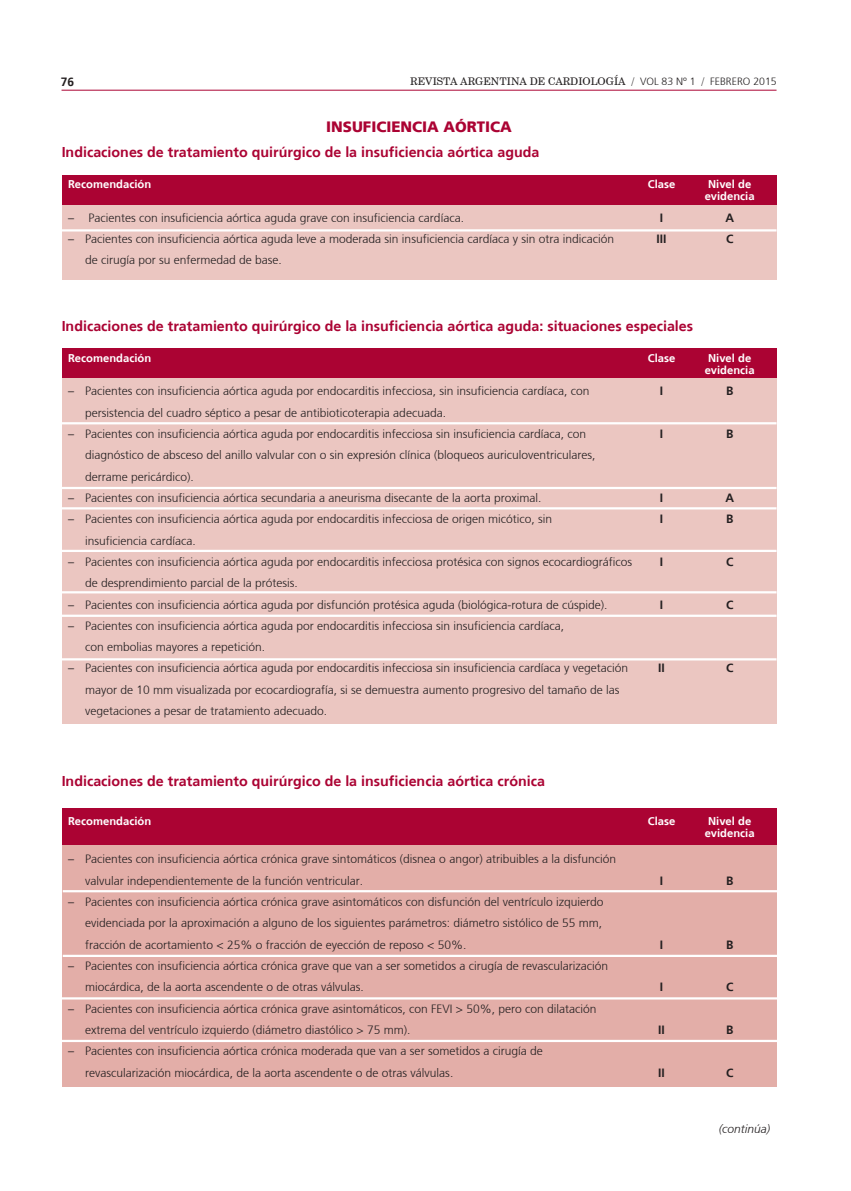
<style>
.page{position:relative;width:851px;height:1191px;background:#fff}
.page>*{position:absolute;margin:0;border:0;box-sizing:border-box;transform-origin:0 0}
.subtit{font:900 15px "Frutiger";color:#ab0333}
.subtit1n{font:700 14.25px "Frutiger";color:#ab0333}
.tabla{font:300 12px "Frutiger";color:#231f20}
.tabla-2{font:700 12px "Frutiger";color:#231f20}
.tabla-3{font:italic 300 12px "Frutiger";color:#231f20}
.tabla-4{font:700 11.25px/12px "Frutiger";color:#fff;text-align:center}
.tabla_cab_negro{font:700 11.25px "Frutiger";color:#fff}
.t1{font:10.5px "Century Schoolbook BT";color:#231f20}
.s1{font-family:"Frutiger";font-weight:300}
</style>
<div class="page">
<hr style="left:62px;top:90px;width:714px;height:1px;background:#ab0333">
<div style="left:62px;top:204px;width:714px;height:75px;background:#ebc6c1"></div>
<div style="left:62px;top:175px;width:714px;height:29px;background:#ab0333"></div>
<hr style="left:62px;top:229px;width:714px;height:2px;background:#fff">
<div style="left:62px;top:378px;width:714px;height:346px;background:#ebc6c1"></div>
<div style="left:62px;top:349px;width:714px;height:29px;background:#ab0333"></div>
<hr style="left:62px;top:422px;width:714px;height:2px;background:#fff">
<hr style="left:62px;top:487px;width:714px;height:2px;background:#fff">
<hr style="left:62px;top:507px;width:714px;height:2px;background:#fff">
<hr style="left:62px;top:550px;width:714px;height:2px;background:#fff">
<hr style="left:62px;top:591px;width:714px;height:2px;background:#fff">
<hr style="left:62px;top:614px;width:714px;height:3px;background:#fff">
<hr style="left:62px;top:658px;width:714px;height:2px;background:#fff">
<div style="left:62px;top:808px;width:714px;height:37px;background:#ab0333"></div>
<div style="left:62px;top:845px;width:714px;height:241px;background:#e3aea8"></div>
<hr style="left:63px;top:890px;width:718px;height:2px;background:#fff">
<hr style="left:62px;top:997px;width:718px;height:2px;background:#fff">
<hr style="left:62px;top:1039px;width:718px;height:3px;background:#fff">
<hr style="left:63px;top:954px;width:718px;height:3px;background:#fff">
<p class="tabla-2" style="left:61px;top:75px;width:15px">76</p>
<p class="t1" style="left:410px;top:75px;width:368px">REVISTA ARGENTINA DE CARDIOLOGÍA / <span class="s1">VOL 83 Nº 1</span> / <span class="s1">FEBRERO 2015</span></p>
<p class="subtit" style="left:326px;top:117px;width:187px">INSUFICIENCIA AÓRTICA</p>
<p class="subtit1n" style="left:62px;top:144px;width:479px">Indicaciones de tratamiento quirúrgico de la insuficiencia aórtica aguda</p>
<p class="tabla-4" style="left:68px;top:178px;width:85px">Recomendación</p>
<p class="tabla-4" style="left:647px;top:178px;width:29px">Clase</p>
<p class="tabla-4" style="left:704px;top:178px;width:52px">Nivel de evidencia</p>
<p class="tabla" style="left:68px;top:211px;width:397px">– Pacientes con insuficiencia aórtica aguda grave con insuficiencia cardíaca.</p>
<p class="tabla-2" style="left:660px;top:210px;width:5px">I</p>
<p class="tabla-2" style="left:725px;top:210px;width:10px">A</p>
<p class="tabla" style="left:68px;top:232px;width:547px">– Pacientes con insuficiencia aórtica aguda leve a moderada sin insuficiencia cardíaca y sin otra indicación</p>
<p class="tabla-2" style="left:656px;top:232px;width:12px">III</p>
<p class="tabla-2" style="left:726px;top:232px;width:9px">C</p>
<p class="tabla" style="left:85px;top:253px;width:198px">de cirugía por su enfermedad de base.</p>
<p class="subtit1n" style="left:62px;top:317px;width:633px">Indicaciones de tratamiento quirúrgico de la insuficiencia aórtica aguda: situaciones especiales</p>
<p class="tabla-4" style="left:68px;top:352px;width:85px">Recomendación</p>
<p class="tabla-4" style="left:647px;top:352px;width:29px">Clase</p>
<p class="tabla-4" style="left:704px;top:352px;width:52px">Nivel de evidencia</p>
<p class="tabla" style="left:68px;top:384px;width:523px">– Pacientes con insuficiencia aórtica aguda por endocarditis infecciosa, sin insuficiencia cardíaca, con</p>
<p class="tabla-2" style="left:660px;top:384px;width:5px">I</p>
<p class="tabla-2" style="left:726px;top:384px;width:9px">B</p>
<p class="tabla" style="left:85px;top:406px;width:362px">persistencia del cuadro séptico a pesar de antibioticoterapia adecuada.</p>
<p class="tabla" style="left:68px;top:427px;width:519px">– Pacientes con insuficiencia aórtica aguda por endocarditis infecciosa sin insuficiencia cardíaca, con</p>
<p class="tabla-2" style="left:660px;top:427px;width:5px">I</p>
<p class="tabla-2" style="left:726px;top:427px;width:9px">B</p>
<p class="tabla" style="left:85px;top:448px;width:512px">diagnóstico de absceso del anillo valvular con o sin expresión clínica (bloqueos auriculoventriculares,</p>
<p class="tabla" style="left:85px;top:470px;width:110px">derrame pericárdico).</p>
<p class="tabla" style="left:68px;top:491px;width:475px">– Pacientes con insuficiencia aórtica secundaria a aneurisma disecante de la aorta proximal.</p>
<p class="tabla-2" style="left:660px;top:491px;width:5px">I</p>
<p class="tabla-2" style="left:725px;top:491px;width:10px">A</p>
<p class="tabla" style="left:68px;top:512px;width:485px">– Pacientes con insuficiencia aórtica aguda por endocarditis infecciosa de origen micótico, sin</p>
<p class="tabla-2" style="left:660px;top:512px;width:5px">I</p>
<p class="tabla-2" style="left:726px;top:512px;width:9px">B</p>
<p class="tabla" style="left:85px;top:533px;width:112px">insuficiencia cardíaca.</p>
<p class="tabla" style="left:68px;top:555px;width:565px">– Pacientes con insuficiencia aórtica aguda por endocarditis infecciosa protésica con signos ecocardiográficos</p>
<p class="tabla-2" style="left:660px;top:554px;width:5px">I</p>
<p class="tabla-2" style="left:726px;top:554px;width:9px">C</p>
<p class="tabla" style="left:85px;top:576px;width:214px">de desprendimiento parcial de la prótesis.</p>
<p class="tabla" style="left:68px;top:597px;width:541px">– Pacientes con insuficiencia aórtica aguda por disfunción protésica aguda (biológica-rotura de cúspide).</p>
<p class="tabla-2" style="left:660px;top:597px;width:5px">I</p>
<p class="tabla-2" style="left:726px;top:597px;width:9px">C</p>
<p class="tabla" style="left:68px;top:619px;width:497px">– Pacientes con insuficiencia aórtica aguda por endocarditis infecciosa sin insuficiencia cardíaca,</p>
<p class="tabla" style="left:85px;top:640px;width:182px">con embolias mayores a repetición.</p>
<p class="tabla" style="left:68px;top:661px;width:561px">– Pacientes con insuficiencia aórtica aguda por endocarditis infecciosa sin insuficiencia cardíaca y vegetación</p>
<p class="tabla-2" style="left:658px;top:661px;width:8px">II</p>
<p class="tabla-2" style="left:726px;top:661px;width:9px">C</p>
<p class="tabla" style="left:85px;top:683px;width:536px">mayor de 10 mm visualizada por ecocardiografía, si se demuestra aumento progresivo del tamaño de las</p>
<p class="tabla" style="left:85px;top:704px;width:244px">vegetaciones a pesar de tratamiento adecuado.</p>
<p class="subtit1n" style="left:62px;top:772px;width:484px">Indicaciones de tratamiento quirúrgico de la insuficiencia aórtica crónica</p>
<p class="tabla_cab_negro" style="left:68px;top:814px;width:85px">Recomendación</p>
<p class="tabla_cab_negro" style="left:647px;top:814px;width:29px">Clase</p>
<p class="tabla_cab_negro" style="left:708px;top:814px;width:45px">Nivel de</p>
<p class="tabla_cab_negro" style="left:704px;top:826px;width:52px">evidencia</p>
<p class="tabla" style="left:68px;top:852px;width:549px">– Pacientes con insuficiencia aórtica crónica grave sintomáticos (disnea o angor) atribuibles a la disfunción</p>
<p class="tabla" style="left:85px;top:874px;width:280px">valvular independientemente de la función ventricular.</p>
<p class="tabla-2" style="left:660px;top:873px;width:5px">I</p>
<p class="tabla-2" style="left:726px;top:873px;width:9px">B</p>
<p class="tabla" style="left:68px;top:895px;width:537px">– Pacientes con insuficiencia aórtica crónica grave asintomáticos con disfunción del ventrículo izquierdo</p>
<p class="tabla" style="left:85px;top:916px;width:518px">evidenciada por la aproximación a alguno de los siguientes parámetros: diámetro sistólico de 55 mm,</p>
<p class="tabla" style="left:85px;top:937px;width:383px">fracción de acortamiento &lt; 25% o fracción de eyección de reposo &lt; 50%.</p>
<p class="tabla-2" style="left:660px;top:937px;width:5px">I</p>
<p class="tabla-2" style="left:726px;top:937px;width:9px">B</p>
<p class="tabla" style="left:68px;top:959px;width:541px">– Pacientes con insuficiencia aórtica crónica grave que van a ser sometidos a cirugía de revascularización</p>
<p class="tabla" style="left:85px;top:980px;width:280px">miocárdica, de la aorta ascendente o de otras válvulas.</p>
<p class="tabla-2" style="left:660px;top:980px;width:5px">I</p>
<p class="tabla-2" style="left:726px;top:980px;width:9px">C</p>
<p class="tabla" style="left:68px;top:1001px;width:530px">– Pacientes con insuficiencia aórtica crónica grave asintomáticos, con FEVI &gt; 50%, pero con dilatación</p>
<p class="tabla" style="left:85px;top:1023px;width:327px">extrema del ventrículo izquierdo (diámetro diastólico &gt; 75 mm).</p>
<p class="tabla-2" style="left:658px;top:1022px;width:8px">II</p>
<p class="tabla-2" style="left:726px;top:1022px;width:9px">B</p>
<p class="tabla" style="left:68px;top:1044px;width:476px">– Pacientes con insuficiencia aórtica crónica moderada que van a ser sometidos a cirugía de</p>
<p class="tabla" style="left:85px;top:1065px;width:370px">revascularización miocárdica, de la aorta ascendente o de otras válvulas.</p>
<p class="tabla-2" style="left:658px;top:1065px;width:8px">II</p>
<p class="tabla-2" style="left:726px;top:1065px;width:9px">C</p>
<p class="tabla-3" style="left:718px;top:1122px;width:53px">(continúa)</p>
</div>
